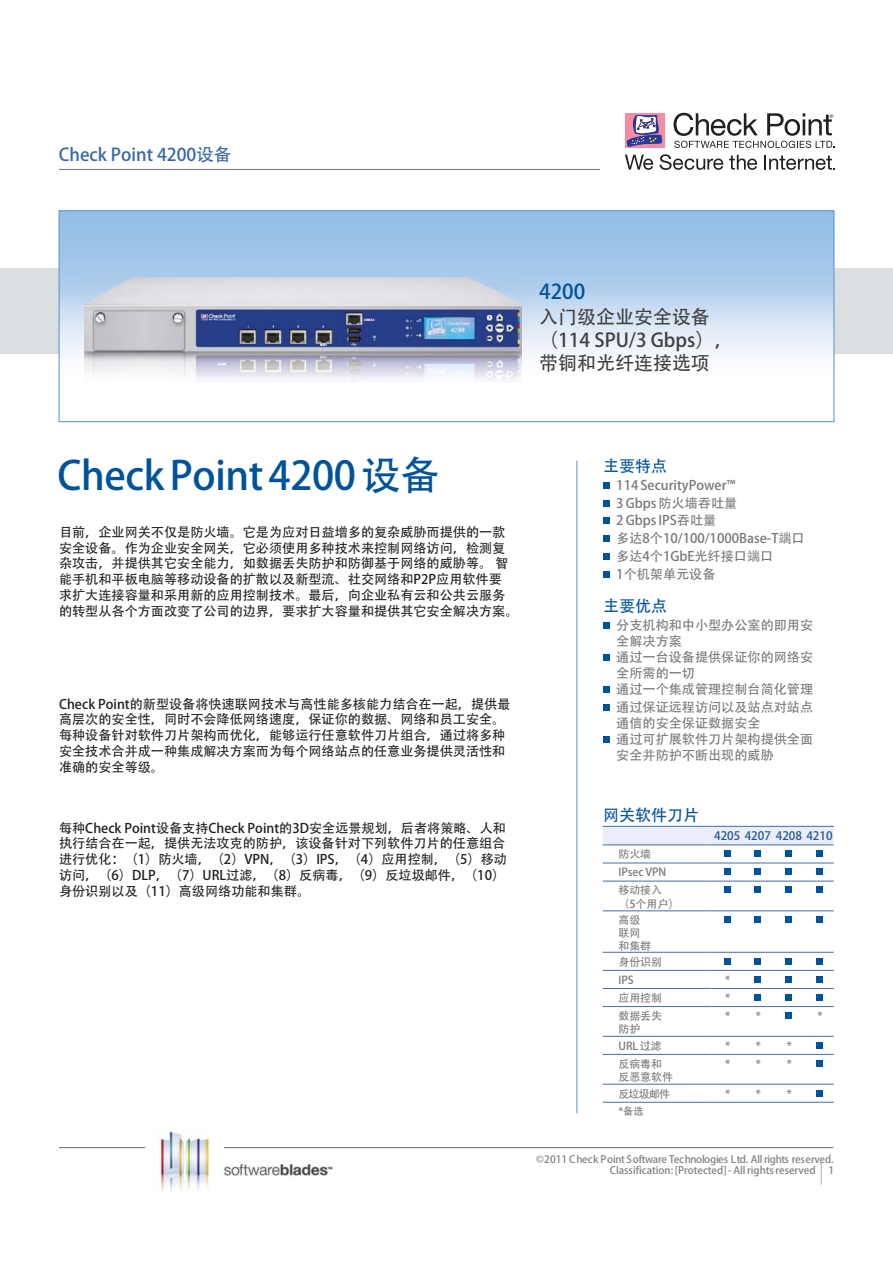
<style>
.page{position:relative;width:893px;height:1263px;background:#fff}
.page>*{position:absolute;margin:0;border:0;box-sizing:border-box;transform-origin:0 0}
.t1{font:39.45px "Helvetica Neue Bold GBK EUC H";letter-spacing:-.01em;color:#00539b}
.t2{font:20.4px "Helvetica Neue Bold GBK EUC H";color:#00539b}
.t3{font:18.9px/22.8px "Helvetica Neue Roman GBK EUC H";color:#404041}
.t4{font:17.55px "Helvetica Neue Bold GBK EUC H";color:#3768a9}
.t5{font:16.05px "Helvetica Neue Medium GBK EUC H";letter-spacing:-.005em;color:#00539b}
.t6{font:13.2px/15.8px "Helvetica Neue Roman GBK EUC H";color:#231f20}
.t7{font:13.2px/17.7px "Helvetica Neue Roman GBK EUC H";color:#77787b}
.t8{font:11.7px "Helvetica Neue Bold GBK EUC H";color:#245592}
.t9{font:10.95px/18.1px "Helvetica Neue Roman GBK EUC H";color:#77787b}
.t10{font:10.2px/11.7px "Helvetica Neue Roman GBK EUC H";color:#808285;text-align:right}
.t11{font:10.2px "Helvetica Neue Roman GBK EUC H";color:#77787b}
.s1{font-size:20.4px}
</style>
<div class="page">
<hr style="left:59px;top:169px;width:541px;height:1px;background:#6d6e70">
<hr style="left:576px;top:461px;width:1px;height:652px;background:#5191cd">
<div style="left:0;top:268px;width:893px;height:86px;background:#dadee1"></div>
<div style="left:625px;top:113px;width:40px;height:35px;background:#f48da1"></div>
<svg style="left:626px;top:115px;width:36px;height:32px"></svg>
<svg style="left:625px;top:155px;width:28px;height:15px"></svg>
<svg style="left:660px;top:154px;width:63px;height:16px"></svg>
<svg style="left:729px;top:155px;width:28px;height:15px"></svg>
<svg style="left:764px;top:155px;width:71px;height:15px"></svg>
<svg style="left:673px;top:113px;width:161px;height:35px"></svg>
<img style="left:160px;top:1131px;width:177px;height:61px">
<hr style="left:59px;top:1147px;width:86px;height:1px;background:#6d6e70">
<hr style="left:224px;top:1147px;width:609px;height:1px;background:#6d6e70">
<svg style="left:603px;top:482px;width:6px;height:6px"></svg>
<svg style="left:603px;top:500px;width:6px;height:6px"></svg>
<svg style="left:603px;top:518px;width:6px;height:6px"></svg>
<svg style="left:603px;top:536px;width:6px;height:6px"></svg>
<svg style="left:603px;top:553px;width:6px;height:6px"></svg>
<svg style="left:603px;top:571px;width:6px;height:6px"></svg>
<svg style="left:603px;top:622px;width:6px;height:6px"></svg>
<svg style="left:603px;top:655px;width:6px;height:6px"></svg>
<svg style="left:603px;top:687px;width:6px;height:6px"></svg>
<svg style="left:603px;top:705px;width:6px;height:6px"></svg>
<svg style="left:603px;top:737px;width:6px;height:6px"></svg>
<div style="left:603px;top:827px;width:231px;height:18px;background:#eaeef8"></div>
<hr style="left:603px;top:826px;width:108px;height:1px;background:#446ead">
<hr style="left:711px;top:826px;width:123px;height:1px;background:#446ead">
<hr style="left:603px;top:845px;width:108px;height:1px;background:#446ead">
<hr style="left:711px;top:845px;width:123px;height:1px;background:#446ead">
<hr style="left:603px;top:863px;width:108px;height:1px;background:#446ead">
<hr style="left:711px;top:863px;width:123px;height:1px;background:#446ead">
<hr style="left:603px;top:881px;width:108px;height:1px;background:#446ead">
<hr style="left:711px;top:881px;width:123px;height:1px;background:#446ead">
<hr style="left:603px;top:910px;width:108px;height:1px;background:#446ead">
<hr style="left:711px;top:910px;width:123px;height:1px;background:#446ead">
<hr style="left:603px;top:952px;width:108px;height:1px;background:#446ead">
<hr style="left:711px;top:952px;width:123px;height:1px;background:#446ead">
<hr style="left:603px;top:970px;width:108px;height:1px;background:#446ead">
<hr style="left:711px;top:970px;width:123px;height:1px;background:#446ead">
<hr style="left:603px;top:988px;width:108px;height:1px;background:#446ead">
<hr style="left:711px;top:988px;width:123px;height:1px;background:#446ead">
<hr style="left:603px;top:1006px;width:108px;height:1px;background:#446ead">
<hr style="left:711px;top:1006px;width:123px;height:1px;background:#446ead">
<hr style="left:603px;top:1036px;width:108px;height:1px;background:#446ead">
<hr style="left:711px;top:1036px;width:123px;height:1px;background:#446ead">
<hr style="left:603px;top:1054px;width:108px;height:1px;background:#446ead">
<hr style="left:711px;top:1054px;width:123px;height:1px;background:#446ead">
<hr style="left:603px;top:1084px;width:108px;height:1px;background:#446ead">
<hr style="left:711px;top:1084px;width:123px;height:1px;background:#446ead">
<hr style="left:603px;top:1102px;width:108px;height:1px;background:#446ead">
<hr style="left:711px;top:1102px;width:123px;height:1px;background:#446ead">
<svg style="left:724px;top:851px;width:6px;height:6px"></svg>
<svg style="left:755px;top:851px;width:6px;height:6px"></svg>
<svg style="left:786px;top:851px;width:6px;height:6px"></svg>
<svg style="left:816px;top:851px;width:6px;height:6px"></svg>
<svg style="left:724px;top:869px;width:6px;height:6px"></svg>
<svg style="left:755px;top:869px;width:6px;height:6px"></svg>
<svg style="left:786px;top:869px;width:6px;height:6px"></svg>
<svg style="left:816px;top:869px;width:6px;height:6px"></svg>
<svg style="left:724px;top:887px;width:6px;height:6px"></svg>
<svg style="left:755px;top:887px;width:6px;height:6px"></svg>
<svg style="left:786px;top:887px;width:6px;height:6px"></svg>
<svg style="left:816px;top:887px;width:6px;height:6px"></svg>
<svg style="left:724px;top:917px;width:6px;height:6px"></svg>
<svg style="left:755px;top:917px;width:6px;height:6px"></svg>
<svg style="left:786px;top:917px;width:6px;height:6px"></svg>
<svg style="left:816px;top:917px;width:6px;height:6px"></svg>
<svg style="left:724px;top:958px;width:6px;height:6px"></svg>
<svg style="left:755px;top:958px;width:6px;height:6px"></svg>
<svg style="left:786px;top:958px;width:6px;height:6px"></svg>
<svg style="left:816px;top:958px;width:6px;height:6px"></svg>
<svg style="left:755px;top:976px;width:6px;height:6px"></svg>
<svg style="left:786px;top:976px;width:6px;height:6px"></svg>
<svg style="left:816px;top:976px;width:6px;height:6px"></svg>
<svg style="left:755px;top:994px;width:6px;height:6px"></svg>
<svg style="left:786px;top:994px;width:6px;height:6px"></svg>
<svg style="left:816px;top:994px;width:6px;height:6px"></svg>
<svg style="left:786px;top:1012px;width:6px;height:6px"></svg>
<svg style="left:816px;top:1042px;width:6px;height:6px"></svg>
<svg style="left:816px;top:1060px;width:6px;height:6px"></svg>
<svg style="left:816px;top:1090px;width:6px;height:6px"></svg>
<svg style="left:61px;top:212px;width:771px;height:158px;background:#b2d0ec"></svg>
<div style="left:59px;top:210px;width:775px;height:212px;border:1px solid #5191cd"></div>
<img style="left:85px;top:277px;width:437px;height:105px">
<h3 class="t4" style="left:59px;top:148px;width:174px">Check Point 4200设备</h3>
<h2 class="t2" style="left:539px;top:284px;width:47px">4200</h2>
<h3 class="t3" style="left:539px;top:308px;width:195px">入门级企业安全设备（114 SPU/3 Gbps），带铜和光纤连接选项</h3>
<h1 class="t1" style="left:58px;top:461px;width:384px">Check Point 4200 设备</h1>
<p class="t6" style="left:59px;top:526px;width:461px">目前，企业网关不仅是防火墙。它是为应对日益增多的复杂威胁而提供的一款安全设备。作为企业安全网关，它必须使用多种技术来控制网络访问，检测复杂攻击，并提供其它安全能力，如数据丢失防护和防御基于网络的威胁等。 智能手机和平板电脑等移动设备的扩散以及新型流、社交网络和P2P应用软件要<br>求扩大连接容量和采用新的应用控制技术。最后，向企业私有云和公共云服务的转型从各个方面改变了公司的边界，要求扩大容量和提供其它安全解决方案。</p>
<p class="t6" style="left:59px;top:698px;width:453px">Check Point的新型设备将快速联网技术与高性能多核能力结合在一起，提供最高层次的安全性，同时不会降低网络速度，保证你的数据、网络和员工安全。每种设备针对软件刀片架构而优化，能够运行任意软件刀片组合，通过将多种安全技术合并成一种集成解决方案而为每个网络站点的任意业务提供灵活性和准确的安全等级。</p>
<p class="t6" style="left:59px;top:822px;width:449px">每种Check Point设备支持Check Point的3D安全远景规划，后者将策略、人和执行结合在一起，提供无法攻克的防护，该设备针对下列软件刀片的任意组合进行优化：（1）防火墙，（2）VPN，（3）IPS，（4）应用控制，（5）移动访问，（6）DLP，（7）URL过滤，（8）反病毒，（9）反垃圾邮件，（10）身份识别以及（11）高级网络功能和集群。</p>
<p class="t5" style="left:603px;top:460px;width:65px">主要特点</p>
<p class="t7" style="left:616px;top:478px;width:190px">114 SecurityPower™<br>3 Gbps 防火墙吞吐量<br>2 Gbps IPS吞吐量<br>多达8个10/100/1000Base-T端口多达4个1GbE光纤接口端口<br>1个机架单元设备</p>
<p class="t5" style="left:603px;top:600px;width:65px">主要优点</p>
<p class="t7" style="left:616px;top:618px;width:198px;line-height:16.5px">分支机构和中小型办公室的即用安全解决方案<br>通过一台设备提供保证你的网络安全所需的一切<br>通过一个集成管理控制台简化管理通过保证远程访问以及站点对站点</p>
<p class="t7" style="left:616px;top:717px;width:198px;line-height:16.2px">通信的安全保证数据安全<br>通过可扩展软件刀片架构提供全面安全并防护不断出现的威胁</p>
<p class="t5" style="left:603px;top:808px;width:97px">网关软件刀片</p>
<p class="t9" style="left:618px;top:847px;width:49px">防火墙<br>IPsec VPN移动接入</p>
<p class="t9" style="left:618px;top:897px;width:62px;line-height:16.6px">（5个用户）高级</p>
<p class="t9" style="left:618px;top:928px;width:34px;line-height:13.2px">联网和集群</p>
<p class="t9" style="left:618px;top:954px;width:45px">身份识别<br>IPS</p>
<p class="t8" style="left:714px;top:831px;width:120px">4205 4207 4208 4210</p>
<p class="t9" style="left:725px;top:972px;width:7px">*</p>
<p class="t9" style="left:618px;top:990px;width:45px">应用控制</p>
<p class="t9" style="left:725px;top:990px;width:7px">*</p>
<p class="t9" style="left:618px;top:1011px;width:45px;line-height:13.2px">数据丢失防护</p>
<p class="t9" style="left:725px;top:1008px;width:37px">* *</p>
<p class="t9" style="left:817px;top:1008px;width:7px">*</p>
<p class="t9" style="left:618px;top:1038px;width:45px">URL 过滤</p>
<p class="t9" style="left:725px;top:1038px;width:37px">* *</p>
<p class="t9" style="left:787px;top:1038px;width:7px">*</p>
<p class="t9" style="left:618px;top:1059px;width:56px;line-height:13.2px">反病毒和反恶意软件</p>
<p class="t9" style="left:725px;top:1056px;width:37px">* *</p>
<p class="t9" style="left:787px;top:1056px;width:7px">*</p>
<p class="t9" style="left:618px;top:1086px;width:53px">反垃圾邮件</p>
<p class="t9" style="left:725px;top:1086px;width:37px">* *</p>
<p class="t9" style="left:787px;top:1086px;width:7px">*</p>
<p class="t11" style="left:618px;top:1107px;width:27px">*备选</p>
<p class="t10" style="left:536px;top:1154px;width:299px">©2011 Check Point Software Technologies Ltd. All rights reserved.<br>Classification: [Protected] - All rights reserved <span class="s1">|</span> 1</p>
</div>
